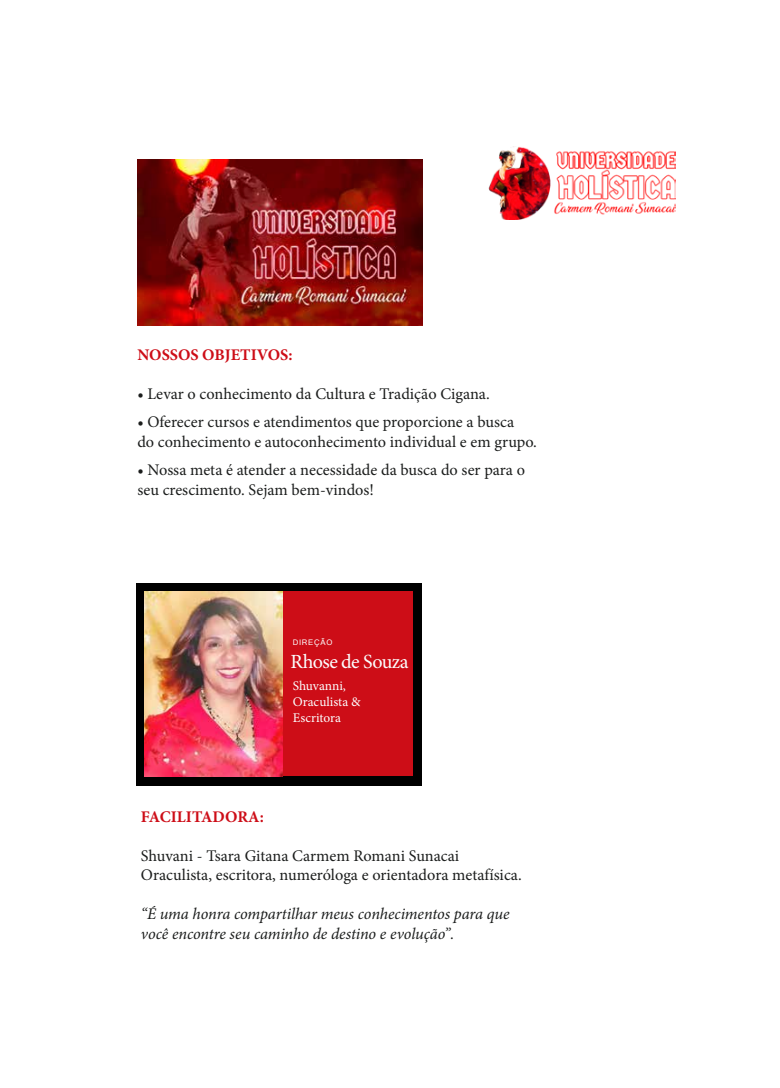
<style>
.page{position:relative;width:780px;height:1088px;background:#fff}
.page>*{position:absolute;margin:0;border:0;box-sizing:border-box;transform-origin:0 0}
.t1{font:20.12px "Minion Pro";letter-spacing:-.03em;color:#fcfefe}
.t2{font:16.25px/19.5px "Minion Pro";color:#1b1d1c}
.t3{font:italic 16.25px/19.5px "Minion Pro";letter-spacing:-.005em;color:#1b1d1c}
.t4{font:700 16.25px "Minion Pro";color:#cd0d17}
.t5{font:13.38px/16px "Minion Pro";color:#fcfefe}
.t6{font:7.5px "Mangal";letter-spacing:.1em;color:#fcfefe}
</style>
<div class="page">
<div style="left:136px;top:583px;width:285px;height:203px;background:#000"></div>
<img style="left:137px;top:160px;width:285px;height:165px">
<div style="left:283px;top:592px;width:129px;height:184px;background:#cd0d17"></div>
<img style="left:145px;top:592px;width:138px;height:184px">
<img style="left:488px;top:146px;width:187px;height:73px">
<p class="t4" style="left:137px;top:343px;width:157px">NOSSOS OBJETIVOS:</p>
<p class="t2" style="left:137px;top:384px;width:354px">• Levar o conhecimento da Cultura e Tradição Cigana.</p>
<p class="t2" style="left:137px;top:412px;width:401px">• Oferecer cursos e atendimentos que proporcione a busca<br>do conhecimento e autoconhecimento individual e em grupo.</p>
<p class="t2" style="left:137px;top:460px;width:389px">• Nossa meta é atender a necessidade da busca do ser para o seu crescimento. Sejam bem-vindos!</p>
<p class="t6" style="left:292px;top:637px;width:41px">DIREÇÃO</p>
<p class="t1" style="left:290px;top:648px;width:120px">Rhose de Souza</p>
<p class="t5" style="left:293px;top:678px;width:69px">Shuvanni,<br>Oraculista &amp;<br>Escritora</p>
<p class="t4" style="left:141px;top:805px;width:124px">FACILITADORA:</p>
<p class="t2" style="left:141px;top:846px;width:382px">Shuvani - Tsara Gitana Carmem Romani Sunacai<br>Oraculista, escritora, numeróloga e orientadora metafísica.</p>
<p class="t3" style="left:141px;top:904px;width:370px">“É uma honra compartilhar meus conhecimentos para que você encontre seu caminho de destino e evolução”.</p>
</div>
